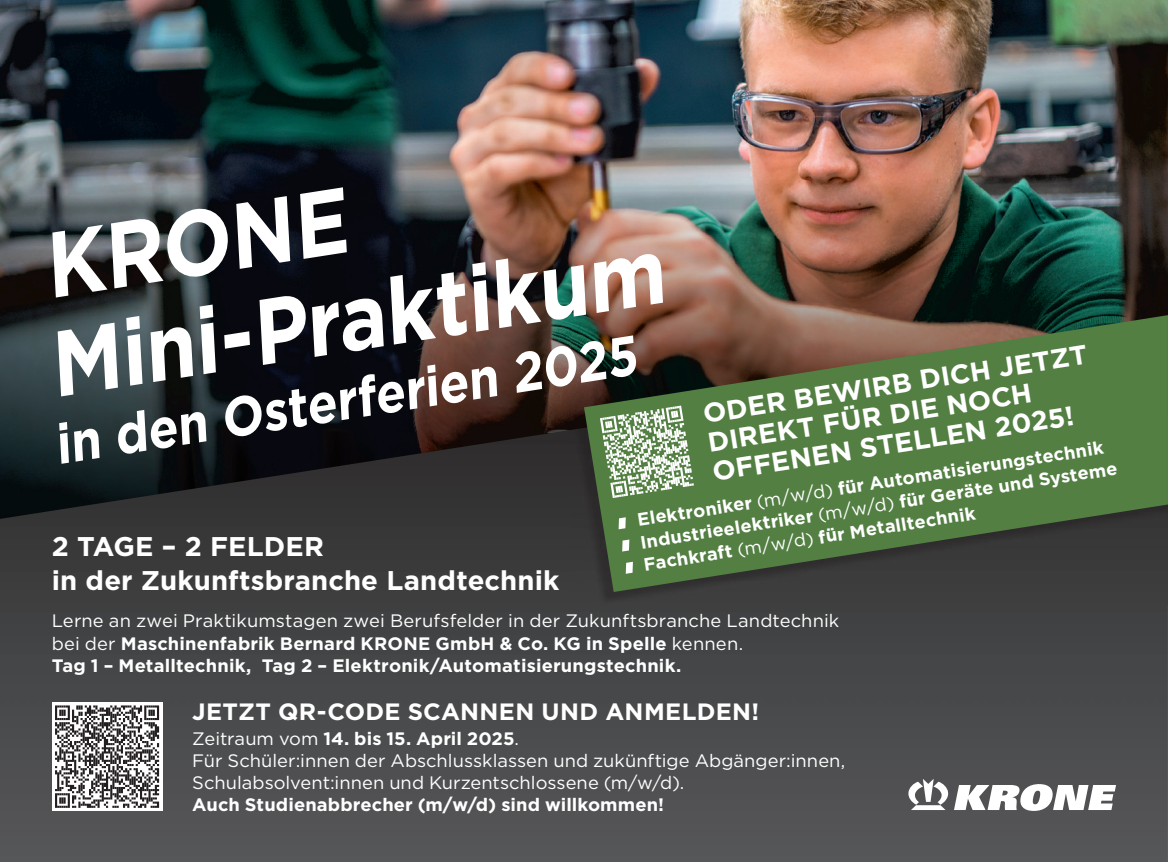
<style>
.page{position:relative;width:1168px;height:862px;background:#fff}
.page>*{position:absolute;margin:0;border:0;box-sizing:border-box;transform-origin:0 0}
.t1{font:700 92.25px/98.8px "Gotham";color:#fff;scale:.89 1}
.t2{font:700 55.35px "Gotham";color:#fff;scale:.89 1}
.t3{font:700 27px/29.2px "Gotham";letter-spacing:.005em;color:#fff}
.t4{font:700 23.62px "Gotham";letter-spacing:.015em;color:#fff}
.t5{font:700 18px/22.5px "Gotham";letter-spacing:.01em;color:#fff}
.t6{font:18px/22.1px "Gotham";color:#fff}
.s1{font-weight:400}
.s2{font-weight:700}
</style>
<div class="page">
<img style="left:0;top:0;width:1167px;height:430px">
<img style="left:0;top:430px;width:1167px;height:431px">
<div style="left:52px;top:702px;width:110px;height:108px;background:linear-gradient(to right,#fff,#fff)"></div>
<svg style="left:55px;top:705px;width:104px;height:102px"></svg>
<svg style="left:907px;top:778px;width:208px;height:32px"></svg>
<img style="left:570px;top:290px;width:597px;height:47px">
<img style="left:570px;top:337px;width:597px;height:268px">
<svg style="left:584px;top:315px;width:583px;height:276px;background:#50683f"></svg>
<svg style="left:600px;top:405px;width:93px;height:92px"></svg>
<svg style="left:618px;top:517px;width:7px;height:12px"></svg>
<svg style="left:622px;top:539px;width:7px;height:12px"></svg>
<svg style="left:625px;top:561px;width:7px;height:12px"></svg>
<h1 class="t1" style="left:27px;top:227px;width:699px;rotate:-9deg">KRONE<br>Mini-Praktikum</h1>
<h2 class="t2" style="left:52px;top:426px;width:662px;rotate:-9deg">in den Osterferien 2025</h2>
<h3 class="t3" style="left:701px;top:401px;width:390px;rotate:-9deg">ODER BEWIRB DICH JETZT<br>DIREKT FÜR DIE NOCH<br>OFFENEN STELLEN 2025!</h3>
<p class="t5" style="left:635px;top:510px;width:484px;rotate:-9deg">Elektroniker <span class="s1">(m/w/d)</span> für Automatisierungstechnik<br>Industrieelektriker <span class="s1">(m/w/d)</span> für Geräte und Systeme<br>Fachkraft <span class="s1">(m/w/d)</span> für Metalltechnik</p>
<h3 class="t3" style="left:52px;top:531px;width:509px;line-height:34.4px">2 TAGE – 2 FELDER<br>in der Zukunftsbranche Landtechnik</h3>
<p class="t5" style="left:52px;top:610px;width:789px"><span class="s1">Lerne an zwei Praktikumstagen zwei Berufsfelder in der Zukunftsbranche Landtechnik bei der</span> Maschinenfabrik Bernard KRONE GmbH &amp; Co. KG in Spelle <span class="s1">kennen.<br></span>Tag 1 – Metalltechnik, Tag 2 – Elektronik/Automatisierungstechnik.</p>
<h3 class="t4" style="left:192px;top:702px;width:568px">JETZT QR-CODE SCANNEN UND ANMELDEN!</h3>
<p class="t6" style="left:192px;top:728px;width:654px">Zeitraum vom <span class="s2">14. bis 15. April 2025</span>.<br>Für Schüler:innen der Abschlussklassen und zukünftige Abgänger:innen,<br>Schulabsolvent:innen und Kurzentschlossene (m/w/d).</p>
<p class="t5" style="left:192px;top:794px;width:473px">Auch Studienabbrecher (m/w/d) sind willkommen!</p>
</div>
